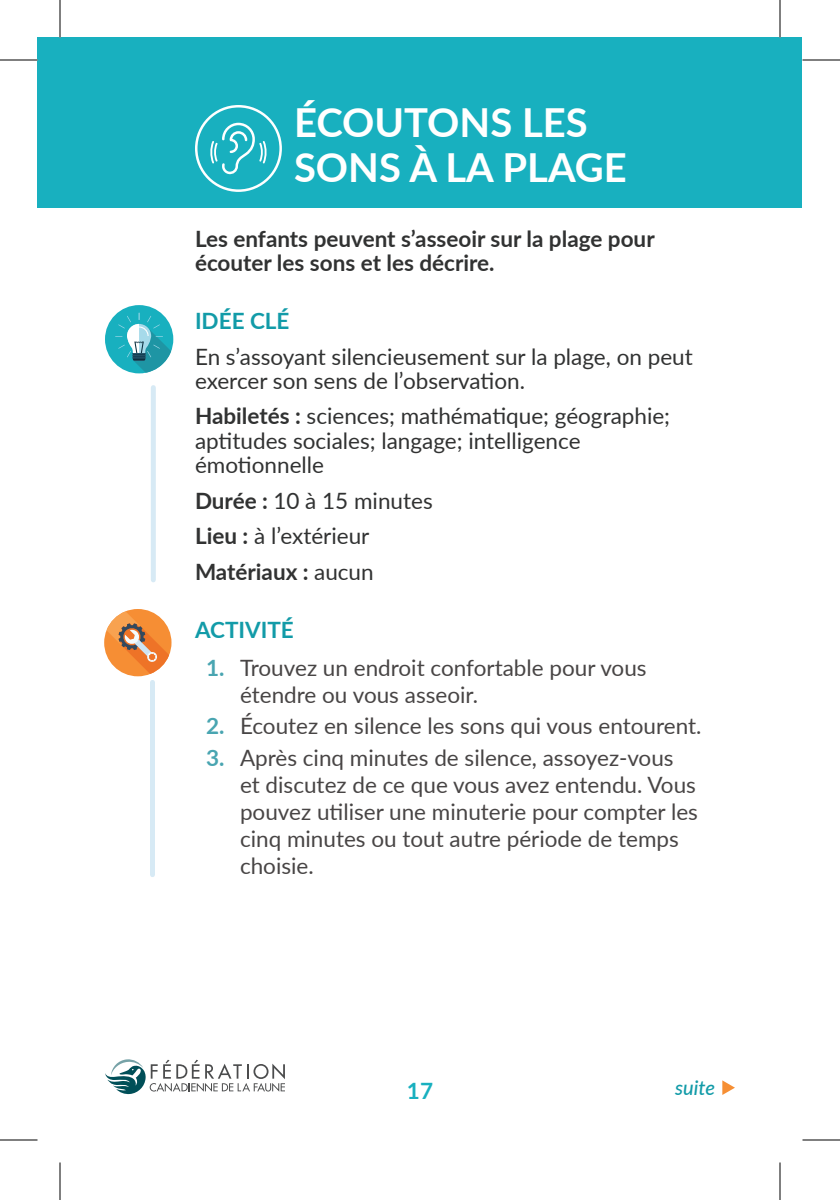
<style>
.page{position:relative;width:840px;height:1200px;background:#fff}
.page>*{position:absolute;margin:0;border:0;box-sizing:border-box;transform-origin:0 0}
.t1{font:700 40px/45px "Lato";color:#fff}
.t2{font:22.5px/27px "Lato";color:#484545}
.t3{font:22.5px/24.2px "Lato";color:#313232}
.t4{font:700 22.5px/24.2px "Lato";color:#313232}
.t5{font:700 22.5px "Lato";color:#129ba8}
.t6{font:700 22.5px "Lato";color:#18b0bf}
.t7{font:italic 500 20px "Lato";color:#129ba8}
.s1{font-weight:700}
.s2{font-weight:700;color:#49a5b1}
</style>
<div class="page">
<svg style="left:105px;top:1059px;width:180px;height:36px"></svg>
<svg style="left:722px;top:1080px;width:13px;height:15px"></svg>
<div style="left:38px;top:38px;width:764px;height:170px;background:#18b0bf"></div>
<svg style="left:195px;top:105px;width:87px;height:87px"></svg>
<div style="left:151px;top:388px;width:5px;height:192px;background:#d7eaf5"></div>
<div style="left:105px;top:305px;width:68px;height:68px;background:#18b0bf;border-radius:50%"></div>
<svg style="left:115px;top:313px;width:56px;height:60px"></svg>
<div style="left:150px;top:682px;width:5px;height:193px;background:#d7eaf5"></div>
<svg style="left:104px;top:609px;width:68px;height:67px"></svg>
<svg style="left:107px;top:611px;width:62px;height:63px;background:#e89a5c"></svg>
<hr style="left:0;top:60px;width:38px;height:1px;background:#000">
<hr style="left:802px;top:60px;width:38px;height:1px;background:#000">
<hr style="left:0;top:1140px;width:38px;height:1px;background:#000">
<hr style="left:802px;top:1140px;width:38px;height:1px;background:#000">
<hr style="left:60px;top:0;width:1px;height:38px;background:#000">
<hr style="left:60px;top:1162px;width:1px;height:38px;background:#000">
<hr style="left:780px;top:0;width:1px;height:38px;background:#000">
<hr style="left:780px;top:1162px;width:1px;height:38px;background:#000">
<h1 class="t1" style="left:294px;top:98px;width:334px">ÉCOUTONS LES<br>SONS À LA PLAGE</h1>
<p class="t4" style="left:195px;top:226px;width:461px">Les enfants peuvent s’asseoir sur la plage pour écouter les sons et les décrire.</p>
<p class="t5" style="left:195px;top:304px;width:96px">IDÉE CLÉ</p>
<p class="t3" style="left:195px;top:343px;width:499px">En s’assoyant silencieusement sur la plage, on peut exercer son sens de l’observation.</p>
<p class="t3" style="left:195px;top:403px;width:477px"><span class="s1">Habiletés :</span> sciences; mathématique; géographie; aptitudes sociales; langage; intelligence émotionnelle</p>
<p class="t3" style="left:195px;top:482px;width:239px;line-height:35.5px"><span class="s1">Durée :</span> 10 à 15 minutes<br><span class="s1">Lieu :</span> à l’extérieur<br><span class="s1">Matériaux :</span> aucun</p>
<p class="t5" style="left:195px;top:613px;width:100px">ACTIVITÉ</p>
<p class="t2" style="left:240px;top:653px;width:408px;text-indent:-34px"><span class="s2">1.</span> Trouvez un endroit confortable pour vous étendre ou vous asseoir.</p>
<p class="t2" style="left:206px;top:712px;width:497px"><span class="s2">2.</span> Écoutez en silence les sons qui vous entourent.</p>
<p class="t2" style="left:240px;top:743px;width:460px;text-indent:-34px"><span class="s2">3.</span> Après cinq minutes de silence, assoyez-vous et discutez de ce que vous avez entendu. Vous pouvez utiliser une minuterie pour compter les cinq minutes ou tout autre période de temps choisie.</p>
<p class="t6" style="left:407px;top:1074px;width:28px">17</p>
<p class="t7" style="left:675px;top:1074px;width:41px">suite</p>
</div>
